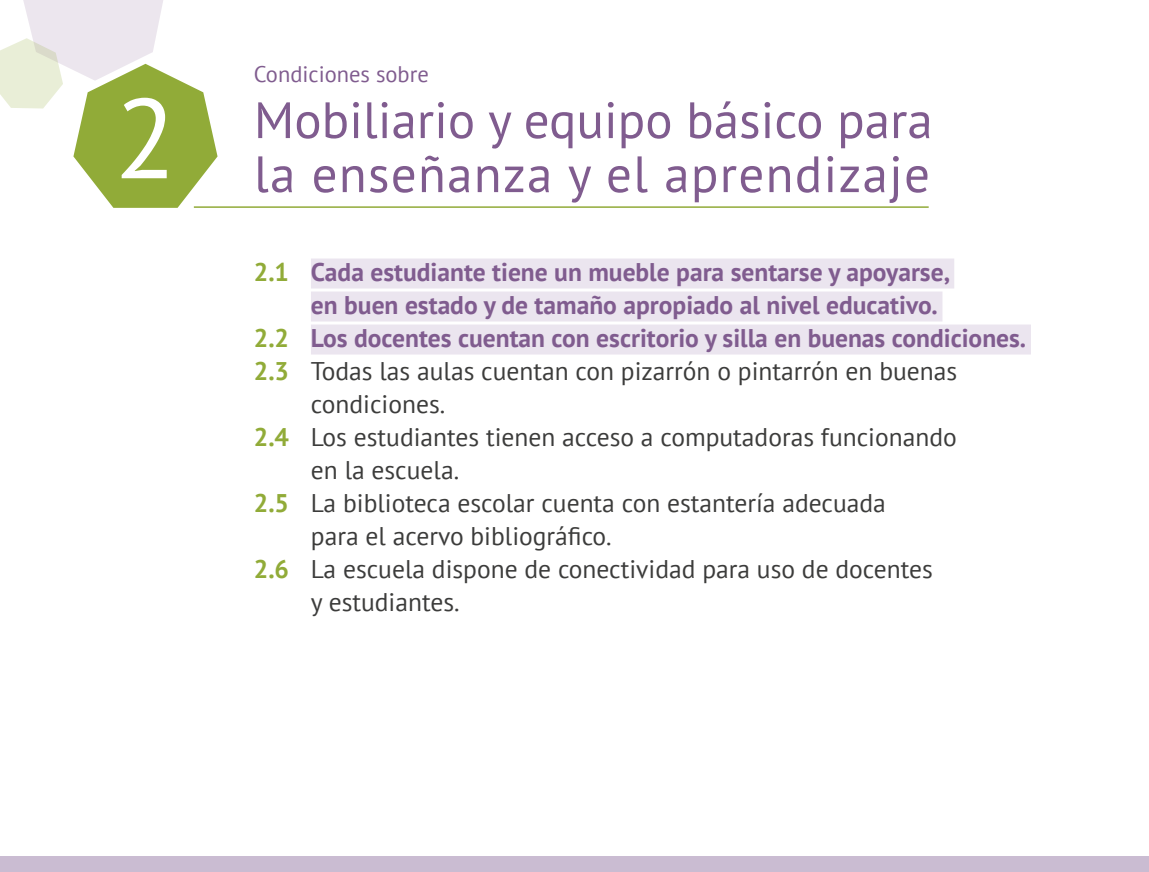
<style>
.page{position:relative;width:1149px;height:872px;background:#fff}
.page>*{position:absolute;margin:0;border:0;box-sizing:border-box;transform-origin:0 0}
.t1{font:113.1px "PT Sans";color:#fff}
.t2{font:51px/54px "PT Sans";color:#805c8f}
.t3{font:25.5px "PT Sans";color:#3c3c3b}
.t4{font:700 25.5px "PT Sans";color:#805c8f}
.t5{font:22.5px "PT Sans";color:#805c8f}
.s1{color:#91ab38}
.s2{font-weight:700;color:#91ab38}
</style>
<div class="page">
<svg style="left:0;top:0;width:217px;height:208px"></svg>
<div style="left:0;top:856px;width:1148px;height:15px;background:#cabcd2"></div>
<hr style="left:194px;top:206px;width:734px;height:2px;background:#91ab38">
<div style="left:311px;top:258px;width:642px;height:30px;background:#ebe5ef"></div>
<div style="left:311px;top:291px;width:631px;height:30px;background:#ebe5ef"></div>
<div style="left:311px;top:324px;width:719px;height:30px;background:#ebe5ef"></div>
<h1 class="t1" style="left:115px;top:66px;width:63px">2</h1>
<p class="t5" style="left:254px;top:59px;width:176px">Condiciones sobre</p>
<h2 class="t2" style="left:254px;top:92px;width:680px">Mobiliario y equipo básico para la enseñanza y el aprendizaje</h2>
<p class="t4" style="left:254px;top:255px;width:697px"><span class="s1">2.1</span> Cada estudiante tiene un mueble para sentarse y apoyarse,</p>
<p class="t4" style="left:311px;top:288px;width:628px">en buen estado y de tamaño apropiado al nivel educativo.</p>
<p class="t4" style="left:254px;top:321px;width:773px"><span class="s1">2.2</span> Los docentes cuentan con escritorio y silla en buenas condiciones.</p>
<p class="t3" style="left:254px;top:355px;width:704px"><span class="s2">2.3</span> Todas las aulas cuentan con pizarrón o pintarrón en buenas</p>
<p class="t3" style="left:311px;top:388px;width:136px">condiciones.</p>
<p class="t3" style="left:254px;top:421px;width:704px"><span class="s2">2.4</span> Los estudiantes tienen acceso a computadoras funcionando</p>
<p class="t3" style="left:311px;top:454px;width:150px">en la escuela.</p>
<p class="t3" style="left:254px;top:487px;width:633px"><span class="s2">2.5</span> La biblioteca escolar cuenta con estantería adecuada</p>
<p class="t3" style="left:311px;top:520px;width:302px">para el acervo bibliográfico.</p>
<p class="t3" style="left:254px;top:553px;width:680px"><span class="s2">2.6</span> La escuela dispone de conectividad para uso de docentes</p>
<p class="t3" style="left:311px;top:586px;width:150px">y estudiantes.</p>
</div>
